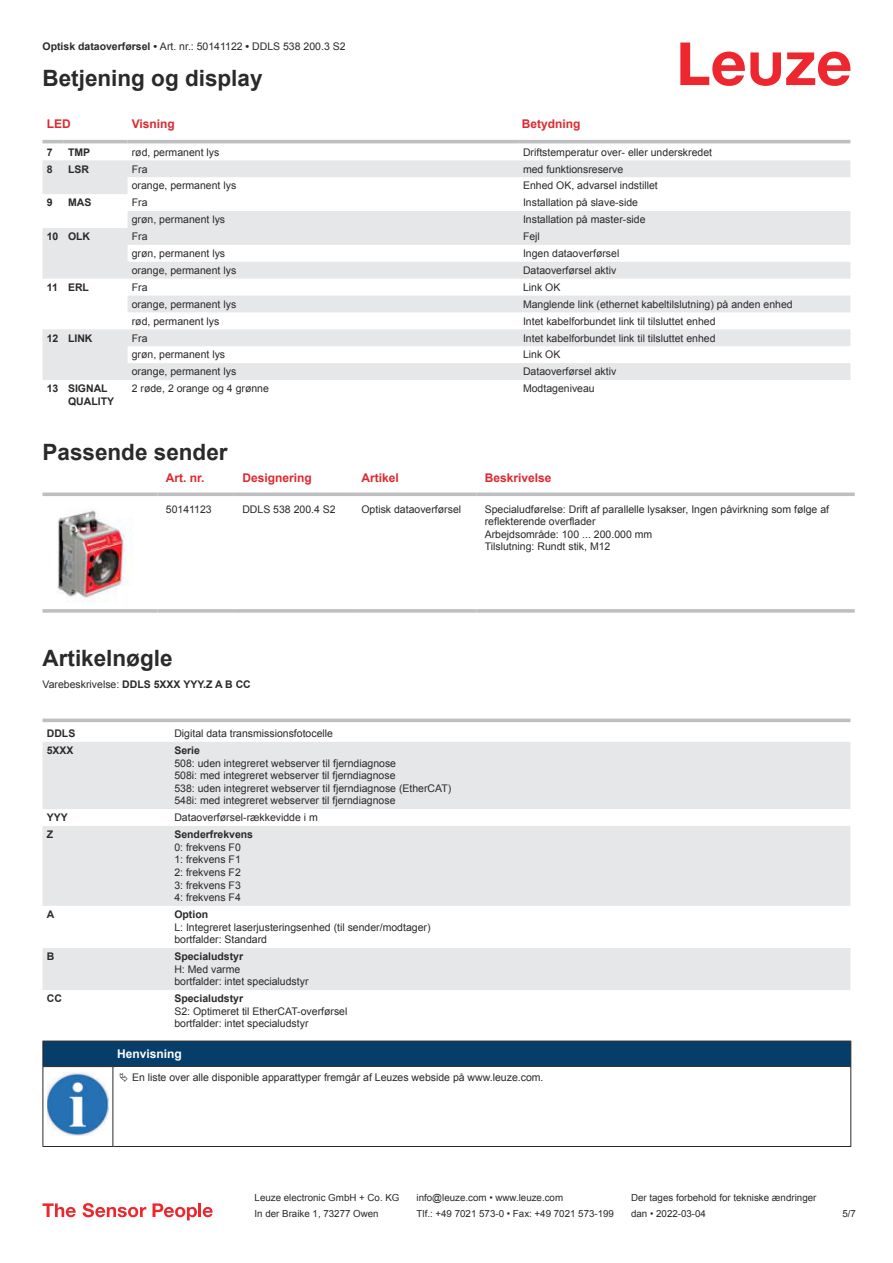
<style>
.page{position:relative;width:893px;height:1263px;background:#fff}
.page>*{position:absolute;margin:0;border:0;box-sizing:border-box;transform-origin:0 0}
.t1{font:700 22.5px "Arial";color:#2b292a}
.t2{font:700 12px "Arial";color:#db2a30}
.t3{font:700 12px "Arial";color:#fff}
.t4{font:10.5px/12.6px "Arial";color:#2b292a}
.t5{font:700 10.5px/12.6px "Arial";color:#2b292a}
.t6{font:9.75px "Arial";color:#2b292a}
.s1{font-weight:700}
.s2{font-weight:400}
</style>
<div class="page">
<svg style="left:680px;top:43px;width:170px;height:43px"></svg>
<svg style="left:43px;top:160px;width:807px;height:220px;fill:#e6e7e9"></svg>
<hr style="left:43px;top:140px;width:21px;height:3px;background:#bdbfc1">
<hr style="left:64px;top:140px;width:64px;height:3px;background:#bdbfc1">
<hr style="left:128px;top:140px;width:391px;height:3px;background:#bdbfc1">
<hr style="left:519px;top:140px;width:331px;height:3px;background:#bdbfc1">
<svg style="left:43px;top:492px;width:114px;height:4px"></svg>
<svg style="left:157px;top:492px;width:77px;height:4px"></svg>
<svg style="left:234px;top:492px;width:119px;height:4px"></svg>
<svg style="left:353px;top:492px;width:123px;height:4px"></svg>
<svg style="left:476px;top:492px;width:379px;height:4px;background:#c5c7c8"></svg>
<svg style="left:43px;top:609px;width:114px;height:4px"></svg>
<svg style="left:157px;top:609px;width:77px;height:4px"></svg>
<svg style="left:234px;top:609px;width:119px;height:4px"></svg>
<svg style="left:353px;top:609px;width:123px;height:4px"></svg>
<svg style="left:476px;top:609px;width:379px;height:4px;background:#c3c5c7"></svg>
<img style="left:57px;top:510px;width:75px;height:92px">
<svg style="left:43px;top:742px;width:807px;height:248px;fill:#e6e7e9"></svg>
<svg style="left:43px;top:718px;width:127px;height:4px"></svg>
<svg style="left:170px;top:718px;width:680px;height:4px;background:#c6c8ca"></svg>
<svg style="left:43px;top:1203px;width:33px;height:14px"></svg>
<svg style="left:83px;top:1203px;width:63px;height:14px"></svg>
<svg style="left:153px;top:1203px;width:44px;height:17px"></svg>
<hr style="left:198px;top:1203px;width:3px;height:14px;background:#ed272d">
<svg style="left:203px;top:1207px;width:10px;height:10px"></svg>
<hr style="left:43px;top:1066px;width:70px;height:1px;background:#2b292a">
<div style="left:43px;top:1041px;width:808px;height:25px;background:#063d69"></div>
<hr style="left:113px;top:1066px;width:738px;height:1px;background:#2b292a">
<hr style="left:43px;top:1067px;width:1px;height:75px;background:#2b292a">
<hr style="left:113px;top:1067px;width:1px;height:75px;background:#2b292a">
<hr style="left:850px;top:1067px;width:1px;height:75px;background:#2b292a">
<hr style="left:43px;top:1146px;width:70px;height:1px;background:#2b292a">
<hr style="left:113px;top:1146px;width:738px;height:1px;background:#2b292a">
<img style="left:47px;top:1073px;width:61px;height:63px">
<p class="t4" style="left:43px;top:41px;width:305px"><span class="s1">Optisk dataoverførsel •</span> Art. nr.: 50141122 <span class="s1">•</span> DDLS 538 200.3 S2</p>
<h1 class="t1" style="left:43px;top:69px;width:222px">Betjening og display</h1>
<p class="t2" style="left:47px;top:119px;width:25px">LED</p>
<p class="t2" style="left:132px;top:119px;width:45px">Visning</p>
<p class="t2" style="left:522px;top:119px;width:60px">Betydning</p>
<p class="t5" style="left:47px;top:146px;width:7px">7</p>
<p class="t5" style="left:68px;top:146px;width:24px">TMP</p>
<p class="t4" style="left:132px;top:147px;width:89px">rød, permanent lys</p>
<p class="t4" style="left:523px;top:147px;width:191px">Driftstemperatur over- eller underskredet</p>
<p class="t5" style="left:47px;top:163px;width:7px">8</p>
<p class="t5" style="left:68px;top:163px;width:23px">LSR</p>
<p class="t4" style="left:132px;top:163px;width:17px">Fra</p>
<p class="t4" style="left:523px;top:163px;width:102px">med funktionsreserve</p>
<p class="t4" style="left:132px;top:180px;width:106px">orange, permanent lys</p>
<p class="t4" style="left:523px;top:180px;width:136px">Enhed OK, advarsel indstillet</p>
<p class="t5" style="left:47px;top:197px;width:7px">9</p>
<p class="t5" style="left:68px;top:197px;width:25px">MAS</p>
<p class="t4" style="left:132px;top:197px;width:17px">Fra</p>
<p class="t4" style="left:523px;top:197px;width:116px">Installation på slave-side</p>
<p class="t4" style="left:132px;top:214px;width:95px">grøn, permanent lys</p>
<p class="t4" style="left:523px;top:214px;width:124px">Installation på master-side</p>
<p class="t5" style="left:47px;top:231px;width:45px">10 OLK</p>
<p class="t4" style="left:132px;top:231px;width:17px">Fra</p>
<p class="t4" style="left:523px;top:231px;width:18px">Fejl</p>
<p class="t4" style="left:132px;top:248px;width:95px">grøn, permanent lys</p>
<p class="t4" style="left:523px;top:248px;width:98px">Ingen dataoverførsel</p>
<p class="t4" style="left:132px;top:265px;width:106px">orange, permanent lys</p>
<p class="t4" style="left:523px;top:265px;width:95px">Dataoverførsel aktiv</p>
<p class="t5" style="left:47px;top:282px;width:44px">11 ERL</p>
<p class="t4" style="left:132px;top:282px;width:17px">Fra</p>
<p class="t4" style="left:523px;top:282px;width:39px">Link OK</p>
<p class="t4" style="left:132px;top:299px;width:106px">orange, permanent lys</p>
<p class="t4" style="left:523px;top:299px;width:271px">Manglende link (ethernet kabeltilslutning) på anden enhed</p>
<p class="t4" style="left:132px;top:316px;width:89px">rød, permanent lys</p>
<p class="t4" style="left:523px;top:316px;width:194px">Intet kabelforbundet link til tilsluttet enhed</p>
<p class="t5" style="left:47px;top:332px;width:47px">12 LINK</p>
<p class="t4" style="left:132px;top:332px;width:17px">Fra</p>
<p class="t4" style="left:523px;top:332px;width:194px">Intet kabelforbundet link til tilsluttet enhed</p>
<p class="t4" style="left:132px;top:349px;width:95px">grøn, permanent lys</p>
<p class="t4" style="left:523px;top:349px;width:39px">Link OK</p>
<p class="t4" style="left:132px;top:366px;width:106px">orange, permanent lys</p>
<p class="t4" style="left:523px;top:366px;width:95px">Dataoverførsel aktiv</p>
<p class="t5" style="left:68px;top:383px;width:48px;text-indent:-21px">13 SIGNAL<br>QUALITY</p>
<p class="t4" style="left:132px;top:383px;width:139px">2 røde, 2 orange og 4 grønne</p>
<p class="t4" style="left:523px;top:383px;width:73px">Modtageniveau</p>
<h1 class="t1" style="left:43px;top:443px;width:187px">Passende sender</h1>
<p class="t2" style="left:166px;top:473px;width:40px">Art. nr.</p>
<p class="t2" style="left:242px;top:473px;width:71px">Designering</p>
<p class="t2" style="left:361px;top:473px;width:39px">Artikel</p>
<p class="t2" style="left:485px;top:473px;width:68px">Beskrivelse</p>
<p class="t4" style="left:166px;top:503px;width:47px">50141123</p>
<p class="t4" style="left:242px;top:503px;width:95px">DDLS 538 200.4 S2</p>
<p class="t4" style="left:361px;top:503px;width:101px">Optisk dataoverførsel</p>
<p class="t4" style="left:485px;top:503px;width:346px">Specialudførelse: Drift af parallelle lysakser, Ingen påvirkning som følge af reflekterende overflader<br>Arbejdsområde: 100 ... 200.000 mm<br>Tilslutning: Rundt stik, M12</p>
<h1 class="t1" style="left:43px;top:649px;width:132px">Artikelnøgle</h1>
<p class="t5" style="left:43px;top:679px;width:210px"><span class="s2">Varebeskrivelse:</span> DDLS 5XXX YYY.Z A B CC</p>
<p class="t5" style="left:47px;top:728px;width:30px">DDLS</p>
<p class="t4" style="left:174px;top:728px;width:160px">Digital data transmissionsfotocelle</p>
<p class="t5" style="left:47px;top:745px;width:28px">5XXX</p>
<p class="t5" style="left:174px;top:745px;width:27px">Serie</p>
<p class="t4" style="left:174px;top:757px;width:279px">508: uden integreret webserver til fjerndiagnose<br>508i: med integreret webserver til fjerndiagnose<br>538: uden integreret webserver til fjerndiagnose (EtherCAT)<br>548i: med integreret webserver til fjerndiagnose</p>
<p class="t5" style="left:47px;top:812px;width:23px">YYY</p>
<p class="t4" style="left:174px;top:812px;width:145px">Dataoverførsel-rækkevidde i m</p>
<p class="t5" style="left:47px;top:829px;width:8px">Z</p>
<p class="t5" style="left:174px;top:829px;width:80px">Senderfrekvens</p>
<p class="t4" style="left:174px;top:842px;width:68px;text-align:justify">0: frekvens F0<br>1: frekvens F1<br>2: frekvens F2<br>3: frekvens F3<br>4: frekvens F4</p>
<p class="t5" style="left:47px;top:909px;width:9px">A</p>
<p class="t5" style="left:174px;top:909px;width:35px">Option</p>
<p class="t4" style="left:174px;top:921px;width:258px">L: Integreret laserjusteringsenhed (til sender/modtager) bortfalder: Standard</p>
<p class="t5" style="left:47px;top:951px;width:9px">B</p>
<p class="t5" style="left:174px;top:951px;width:70px">Specialudstyr</p>
<p class="t4" style="left:174px;top:964px;width:136px">H: Med varme<br>bortfalder: intet specialudstyr</p>
<p class="t5" style="left:47px;top:993px;width:17px">CC</p>
<p class="t5" style="left:174px;top:993px;width:70px">Specialudstyr</p>
<p class="t4" style="left:174px;top:1006px;width:175px">S2: Optimeret til EtherCAT-overførsel bortfalder: intet specialudstyr</p>
<p class="t3" style="left:117px;top:1049px;width:66px">Henvisning</p>
<p class="t4" style="left:132px;top:1072px;width:413px">En liste over alle disponible apparattyper fremgår af Leuzes webside på www.leuze.com.</p>
<p class="t6" style="left:255px;top:1194px;width:146px">Leuze electronic GmbH + Co. KG</p>
<p class="t6" style="left:417px;top:1194px;width:148px">info@leuze.com • www.leuze.com</p>
<p class="t6" style="left:631px;top:1194px;width:187px">Der tages forbehold for tekniske ændringer</p>
<p class="t6" style="left:255px;top:1210px;width:126px">In der Braike 1, 73277 Owen</p>
<p class="t6" style="left:417px;top:1210px;width:199px">Tlf.: +49 7021 573-0 • Fax: +49 7021 573-199</p>
<p class="t6" style="left:631px;top:1210px;width:76px">dan • 2022-03-04</p>
<p class="t6" style="left:842px;top:1210px;width:15px">5 /7</p>
</div>
